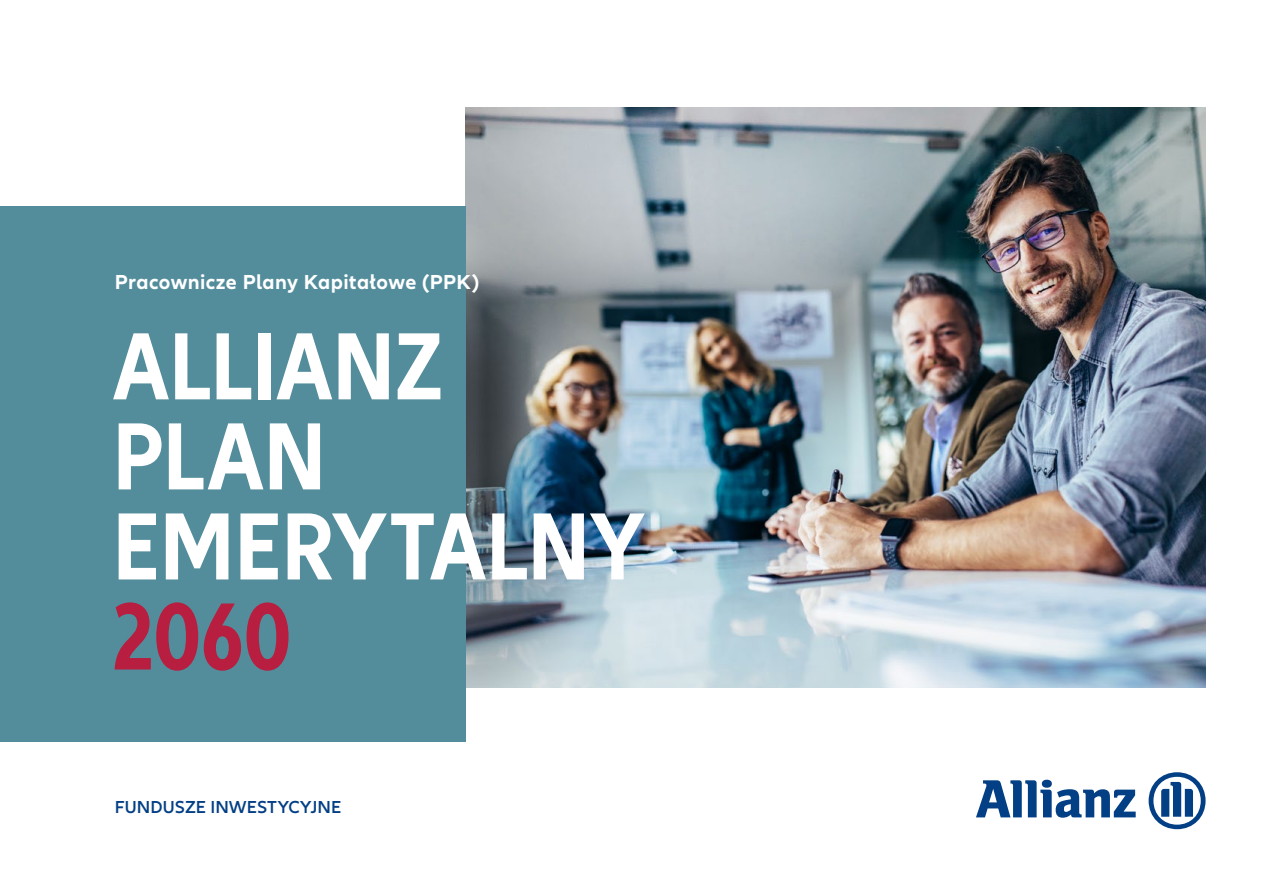
<style>
.page{position:relative;width:1263px;height:893px;background:#fff}
.page>*{position:absolute;margin:0;border:0;box-sizing:border-box;transform-origin:0 0}
.t1{font:700 condensed 99px/90px "Allianz Neo";letter-spacing:.01em;color:#fff}
.t2{font:700 condensed 99px "Allianz Neo";color:#b71e3f}
.t3{font:700 21px "Allianz Neo";letter-spacing:.02em;color:#fff}
.t4{font:600 18px "Allianz Neo";letter-spacing:.005em;color:#033f85}
</style>
<div class="page">
<img style="left:466px;top:108px;width:739px;height:579px">
<div style="left:0;top:206px;width:466px;height:535px;background:#538d9c"></div>
<svg style="left:976px;top:780px;width:160px;height:38px"></svg>
<svg style="left:1148px;top:772px;width:57px;height:57px"></svg>
<p class="t3" style="left:115px;top:270px;width:366px">Pracownicze Plany Kapitałowe (PPK)</p>
<h1 class="t1" style="left:113px;top:324px;width:532px">ALLIANZ<br>PLAN<br>EMERYTALNY</h1>
<h1 class="t2" style="left:113px;top:579px;width:179px">2060</h1>
<p class="t4" style="left:115px;top:797px;width:228px">FUNDUSZE INWESTYCYJNE</p>
</div>
